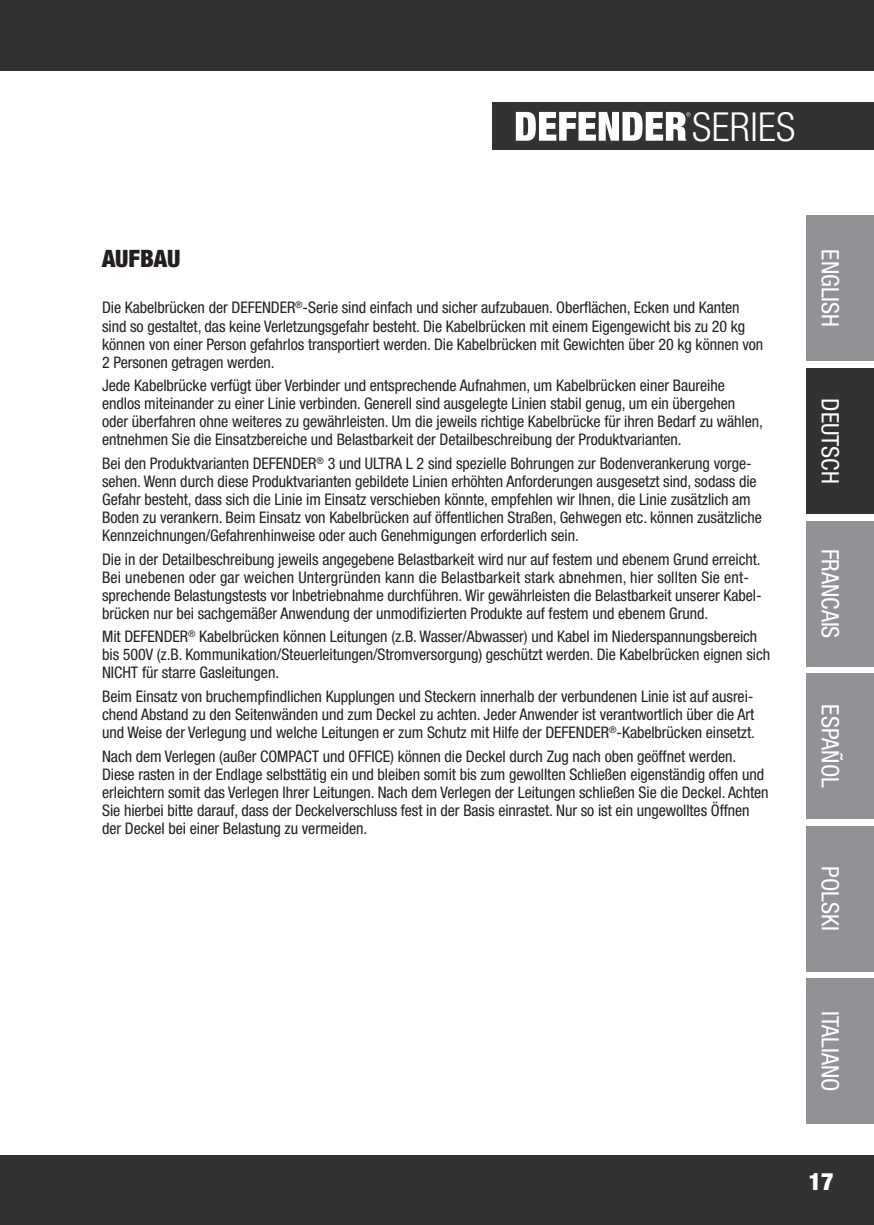
<style>
.page{position:relative;width:874px;height:1225px;background:#fff}
.page>*{position:absolute;margin:0;border:0;box-sizing:border-box;transform-origin:0 0}
.t1{font:300 condensed 40px "Helvetica Neue LT Pro";letter-spacing:.01em;color:#fff}
.t2{font:condensed 24px "Helvetica Neue LT Std";color:#fff}
.t3{font:900 condensed 24px "Helvetica Neue LT Pro";color:#231f20}
.t4{font:900 condensed 24px "Helvetica Neue LT Std";color:#fff}
.t5{font:condensed 16px/18px "Helvetica Neue LT Pro";letter-spacing:-.005em;color:#231f20}
</style>
<div class="page">
<div style="left:0;top:1155px;width:873px;height:70px;background:#333233"></div>
<div style="left:0;top:0;width:873px;height:71px;background:#333233"></div>
<div style="left:806px;top:215px;width:67px;height:146px;background:#909295"></div>
<div style="left:806px;top:368px;width:67px;height:146px;background:#333233"></div>
<div style="left:806px;top:521px;width:67px;height:145px;background:#909295"></div>
<div style="left:806px;top:673px;width:67px;height:146px;background:#909295"></div>
<div style="left:806px;top:826px;width:67px;height:145px;background:#909295"></div>
<div style="left:806px;top:978px;width:67px;height:146px;background:#909295"></div>
<div style="left:492px;top:102px;width:381px;height:47px;background:#333233"></div>
<svg style="left:515px;top:112px;width:175px;height:29px"></svg>
<h1 class="t1" style="left:691px;top:104px;width:105px">SERIES</h1>
<h2 class="t3" style="left:102px;top:244px;width:80px">AUFBAU</h2>
<p class="t5" style="left:102px;top:299px;width:662px">Die Kabelbrücken der DEFENDER<sup>®</sup>-Serie sind einfach und sicher aufzubauen. Oberflächen, Ecken und Kanten sind so gestaltet, das keine Verletzungsgefahr besteht. Die Kabelbrücken mit einem Eigengewicht bis zu 20 kg können von einer Person gefahrlos transportiert werden. Die Kabelbrücken mit Gewichten über 20 kg können von 2 Personen getragen werden.</p>
<p class="t5" style="left:102px;top:376px;width:662px">Jede Kabelbrücke verfügt über Verbinder und entsprechende Aufnahmen, um Kabelbrücken einer Baureihe endlos miteinander zu einer Linie verbinden. Generell sind ausgelegte Linien stabil genug, um ein übergehen oder überfahren ohne weiteres zu gewährleisten. Um die jeweils richtige Kabelbrücke für ihren Bedarf zu wählen, entnehmen Sie die Einsatzbereiche und Belastbarkeit der Detailbeschreibung der Produktvarianten.</p>
<p class="t5" style="left:102px;top:454px;width:661px">Bei den Produktvarianten DEFENDER<sup>®</sup> 3 und ULTRA L 2 sind spezielle Bohrungen zur Bodenverankerung vorge&shy;sehen. Wenn durch diese Produktvarianten gebildete Linien erhöhten Anforderungen ausgesetzt sind, sodass die Gefahr besteht, dass sich die Linie im Einsatz verschieben könnte, empfehlen wir Ihnen, die Linie zusätzlich am Boden zu verankern. Beim Einsatz von Kabelbrücken auf öffentlichen Straßen, Gehwegen etc. können zusätzliche Kennzeichnungen/Gefahrenhinweise oder auch Genehmigungen erforderlich sein.</p>
<p class="t5" style="left:102px;top:550px;width:660px">Die in der Detailbeschreibung jeweils angegebene Belastbarkeit wird nur auf festem und ebenem Grund erreicht.<br>Bei unebenen oder gar weichen Untergründen kann die Belastbarkeit stark abnehmen, hier sollten Sie ent&shy;sprechende Belastungstests vor Inbetriebnahme durchführen. Wir gewährleisten die Belastbarkeit unserer Kabel&shy;brücken nur bei sachgemäßer Anwendung der unmodifizierten Produkte auf festem und ebenem Grund.</p>
<p class="t5" style="left:102px;top:627px;width:669px">Mit DEFENDER<sup>®</sup> Kabelbrücken können Leitungen (z.B. Wasser/Abwasser) und Kabel im Niederspannungsbereich bis 500V (z.B. Kommunikation/Steuerleitungen/Stromversorgung) geschützt werden. Die Kabelbrücken eignen sich<br>NICHT für starre Gasleitungen.</p>
<p class="t5" style="left:102px;top:687px;width:654px;text-align:justify">Beim Einsatz von bruchempfindlichen Kupplungen und Steckern innerhalb der verbundenen Linie ist auf ausrei&shy;chend Abstand zu den Seitenwänden und zum Deckel zu achten. Jeder Anwender ist verantwortlich über die Art und Weise der Verlegung und welche Leitungen er zum Schutz mit Hilfe der DEFENDER<sup>®</sup>-Kabelbrücken einsetzt.</p>
<p class="t5" style="left:102px;top:747px;width:667px">Nach dem Verlegen (außer COMPACT und OFFICE) können die Deckel durch Zug nach oben geöffnet werden.<br>Diese rasten in der Endlage selbsttätig ein und bleiben somit bis zum gewollten Schließen eigenständig offen und erleichtern somit das Verlegen Ihrer Leitungen. Nach dem Verlegen der Leitungen schließen Sie die Deckel. Achten Sie hierbei bitte darauf, dass der Deckelverschluss fest in der Basis einrastet. Nur so ist ein ungewolltes Öffnen der Deckel bei einer Belastung zu vermeiden.</p>
<h2 class="t2" style="left:843px;top:249px;width:79px;rotate:90deg">ENGLISH</h2>
<h2 class="t2" style="left:843px;top:398px;width:87px;rotate:90deg">DEUTSCH</h2>
<h2 class="t2" style="left:843px;top:548px;width:91px;rotate:90deg">FRANCAIS</h2>
<h2 class="t2" style="left:843px;top:704px;width:85px;rotate:90deg">ESPAÑOL</h2>
<h2 class="t2" style="left:843px;top:866px;width:66px;rotate:90deg">POLSKI</h2>
<h2 class="t2" style="left:843px;top:1010px;width:82px;rotate:90deg">ITALIANO</h2>
<h2 class="t4" style="left:808px;top:1166px;width:26px">17</h2>
</div>
